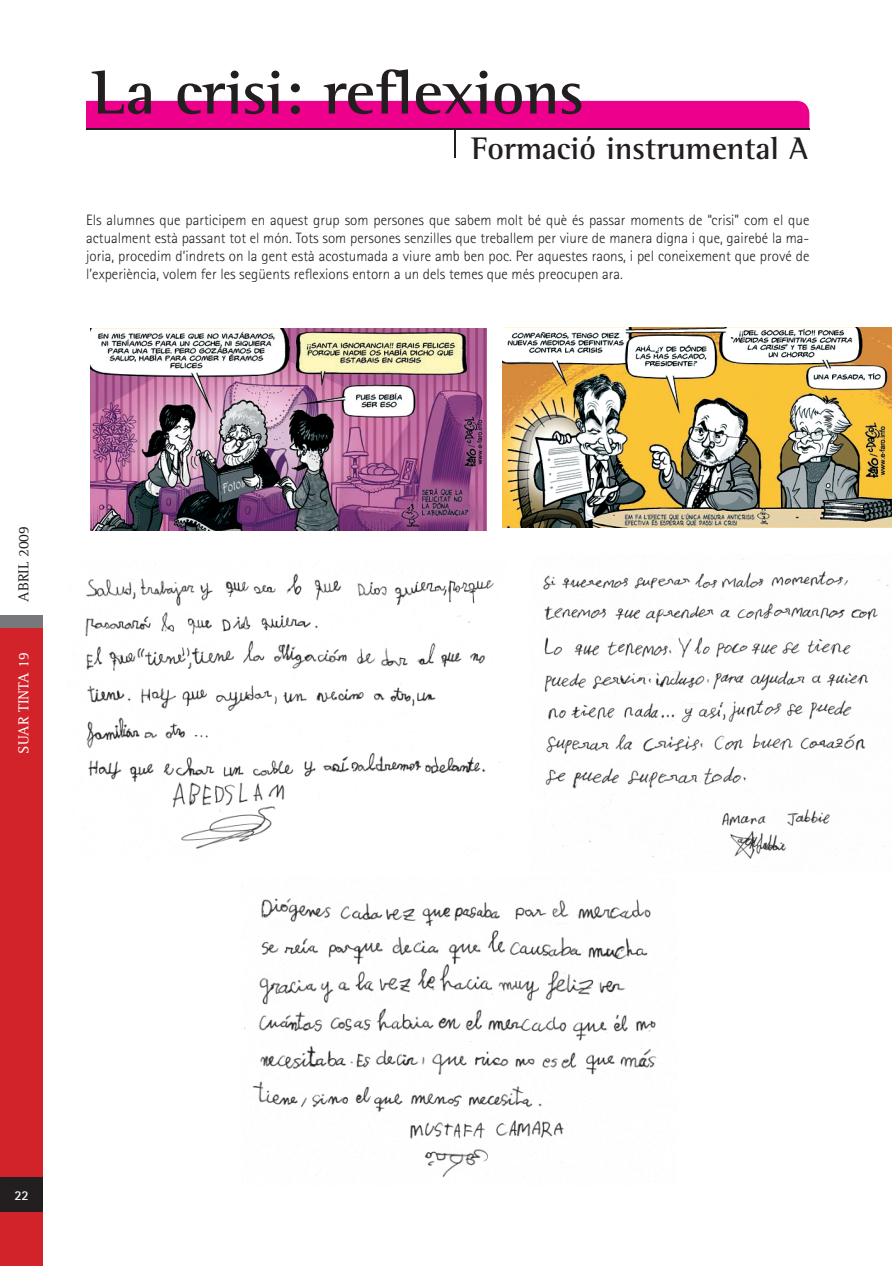
<style>
.page{position:relative;width:892px;height:1266px;background:#fff}
.page>*{position:absolute;margin:0;border:0;box-sizing:border-box;transform-origin:0 0}
.t1{font:700 63px "Rotis Semi Serif";color:#231f20}
.t2{font:700 31.95px "Rotis Semi Serif";color:#231f20}
.t3{font:300 15px/18px "Rotis Sans Serif";color:#231f20;text-align:justify}
.t4{font:15px "Rotis Serif";color:#fff}
.t5{font:15px "Rotis Serif";color:#231f20}
.t6{font:700 13.5px "Rotis Sans Serif";color:#fff}
</style>
<div class="page">
<div style="left:0;top:615px;width:43px;height:21px;background:#77787b"></div>
<div style="left:0;top:628px;width:43px;height:637px;background:#d2232a"></div>
<div style="left:0;top:1177px;width:43px;height:34px;background:#231f20"></div>
<img style="left:85px;top:562px;width:415px;height:287px">
<img style="left:244px;top:898px;width:413px;height:280px">
<img style="left:543px;top:558px;width:346px;height:301px">
<img style="left:90px;top:328px;width:397px;height:202px">
<svg style="left:86px;top:101px;width:723px;height:56px"></svg>
<img style="left:502px;top:327px;width:390px;height:200px">
<hr style="left:86px;top:128px;width:723px;height:2px;background:#231f20">
<h1 class="t1" style="left:92px;top:69px;width:493px">La crisi: reflexions</h1>
<h2 class="t2" style="left:471px;top:136px;width:338px">Formació instrumental A</h2>
<p class="t3" style="left:86px;top:212px;width:724px">Els alumnes que participem en aquest grup som persones que sabem molt bé què és passar moments de “crisi” com el que actualment està passant tot el món. Tots som persones senzilles que treballem per viure de manera digna i que, gairebé la ma&shy;joria, procedim d’indrets on la gent està acostumada a viure amb ben poc. Per aquestes raons, i pel coneixement que prové de l’experiència, volem fer les següents reflexions entorn a un dels temes que més preocupen ara.</p>
<p class="t5" style="left:18px;top:601px;width:77px;rotate:-90deg">ABRIL 2009</p>
<p class="t4" style="left:18px;top:753px;width:103px;rotate:-90deg">SUAR TINTA 19</p>
<p class="t6" style="left:14px;top:1190px;width:16px">22</p>
</div>
